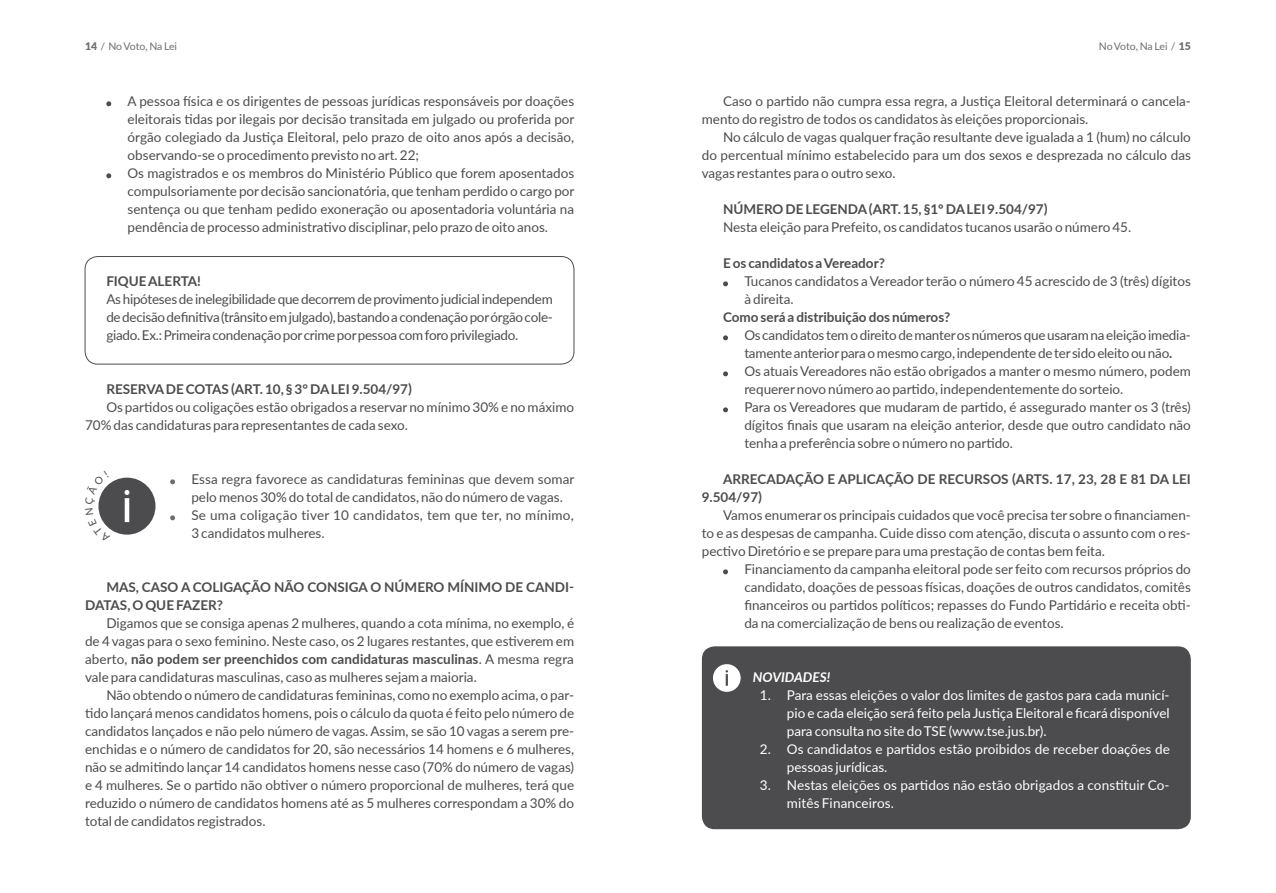
<style>
.page{position:relative;width:1276px;height:893px;background:#fff}
.page>*{position:absolute;margin:0;border:0;box-sizing:border-box;transform-origin:0 0}
.t1{font:13.5px/18px "Lato";color:#4c4c4e}
.t2{font:13.5px/18px "Lato";letter-spacing:.005em;color:#fff}
.t3{font:700 13.5px/18px "Lato";color:#4c4c4e}
.t4{font:italic 700 13.5px "Lato";color:#fff}
.t5{font:10.5px "Lato";letter-spacing:-.015em;color:#6d6e71}
.s1{font-weight:900}
.s2{font-weight:700}
</style>
<div class="page">
<div style="left:702px;top:646px;width:488px;height:183px;background:#4c4c4e;border-radius:13px"></div>
<svg style="left:713px;top:664px;width:27px;height:28px"></svg>
<svg style="left:723px;top:281px;width:5px;height:5px"></svg>
<svg style="left:723px;top:335px;width:5px;height:5px"></svg>
<svg style="left:723px;top:371px;width:5px;height:5px"></svg>
<svg style="left:723px;top:407px;width:5px;height:5px"></svg>
<svg style="left:723px;top:569px;width:5px;height:5px"></svg>
<div style="left:85px;top:256px;width:489px;height:108px;border:1px solid #4c4c4e;border-radius:13px"></div>
<svg style="left:106px;top:101px;width:5px;height:5px"></svg>
<svg style="left:106px;top:173px;width:5px;height:5px"></svg>
<svg style="left:170px;top:479px;width:5px;height:5px"></svg>
<svg style="left:170px;top:515px;width:5px;height:5px"></svg>
<svg style="left:98px;top:477px;width:57px;height:58px"></svg>
<p class="t5" style="left:85px;top:39px;width:94px"><span class="s1">14</span> / No Voto, Na Lei</p>
<p class="t5" style="left:1099px;top:39px;width:94px">No Voto, Na Lei / <span class="s1">15</span></p>
<p class="t1" style="left:128px;top:92px;width:448px">A pessoa física e os dirigentes de pessoas jurídicas responsáveis por doações eleitorais tidas por ilegais por decisão transitada em julgado ou proferida por órgão colegiado da Justiça Eleitoral, pelo prazo de oito anos após a decisão, observando-se o procedimento previsto no art. 22;<br>Os magistrados e os membros do Ministério Público que forem aposentados compulsoriamente por decisão sancionatória, que tenham perdido o cargo por sentença ou que tenham pedido exoneração ou aposentadoria voluntária na pendência de processo administrativo disciplinar, pelo prazo de oito anos.</p>
<p class="t3" style="left:106px;top:272px;width:96px">FIQUE ALERTA!</p>
<p class="t1" style="left:106px;top:290px;width:448px;text-align:justify">As hipóteses de inelegibilidade que decorrem de provimento judicial independem de decisão definitiva (trânsito em julgado), bastando a condenação por órgão cole&shy;giado. Ex.: Primeira condenação por crime por pessoa com foro privilegiado.</p>
<p class="t3" style="left:106px;top:380px;width:307px">RESERVA DE COTAS (ART. 10, § 3° DA LEI 9.504/97)</p>
<p class="t1" style="left:85px;top:398px;width:490px;text-indent:21px">Os partidos ou coligações estão obrigados a reservar no mínimo 30% e no máximo<br>70% das candidaturas para representantes de cada sexo.</p>
<p class="t1" style="left:191px;top:470px;width:384px">Essa regra favorece as candidaturas femininas que devem somar pelo menos 30% do total de candidatos, não do número de vagas.<br>Se uma coligação tiver 10 candidatos, tem que ter, no mínimo, 3 candidatos mulheres.</p>
<p class="t3" style="left:85px;top:578px;width:490px;text-indent:21px">MAS, CASO A COLIGAÇÃO NÃO CONSIGA O NÚMERO MÍNIMO DE CANDI-<br>DATAS, O QUE FAZER?</p>
<p class="t1" style="left:85px;top:614px;width:490px;text-align:justify;text-indent:21px">Digamos que se consiga apenas 2 mulheres, quando a cota mínima, no exemplo, é de 4 vagas para o sexo feminino. Neste caso, os 2 lugares restantes, que estiverem em aberto, <span class="s2">não podem ser preenchidos com candidaturas masculinas</span>. A mesma regra vale para candidaturas masculinas, caso as mulheres sejam a maioria.</p>
<p class="t1" style="left:85px;top:686px;width:490px;text-align:justify;text-indent:21px">Não obtendo o número de candidaturas femininas, como no exemplo acima, o par&shy;tido lançará menos candidatos homens, pois o cálculo da quota é feito pelo número de candidatos lançados e não pelo número de vagas. Assim, se são 10 vagas a serem pre&shy;enchidas e o número de candidatos for 20, são necessários 14 homens e 6 mulheres, não se admitindo lançar 14 candidatos homens nesse caso (70% do número de vagas) e 4 mulheres. Se o partido não obtiver o número proporcional de mulheres, terá que reduzido o número de candidatos homens até as 5 mulheres correspondam a 30% do total de candidatos registrados.</p>
<p class="t1" style="left:702px;top:92px;width:490px;text-indent:21px">Caso o partido não cumpra essa regra, a Justiça Eleitoral determinará o cancela&shy;mento do registro de todos os candidatos às eleições proporcionais.</p>
<p class="t1" style="left:702px;top:128px;width:491px;text-align:justify;text-indent:21px">No cálculo de vagas qualquer fração resultante deve igualada a 1 (hum) no cálculo do percentual mínimo estabelecido para um dos sexos e desprezada no cálculo das vagas restantes para o outro sexo.</p>
<p class="t3" style="left:723px;top:200px;width:326px">NÚMERO DE LEGENDA (ART. 15, §1º DA LEI 9.504/97)</p>
<p class="t1" style="left:723px;top:218px;width:410px">Nesta eleição para Prefeito, os candidatos tucanos usarão o número 45.</p>
<p class="t3" style="left:723px;top:254px;width:163px">E os candidatos a Vereador?</p>
<p class="t1" style="left:744px;top:272px;width:448px">Tucanos candidatos a Vereador terão o número 45 acrescido de 3 (três) dígitos à direita.</p>
<p class="t3" style="left:723px;top:308px;width:229px">Como será a distribuição dos números?</p>
<p class="t1" style="left:744px;top:326px;width:448px">Os candidatos tem o direito de manter os números que usaram na eleição imedia&shy;tamente anterior para o mesmo cargo, independente de ter sido eleito ou não<span class="s2">.<br></span>Os atuais Vereadores não estão obrigados a manter o mesmo número, podem requerer novo número ao partido, independentemente do sorteio.<br>Para os Vereadores que mudaram de partido, é assegurado manter os 3 (três) dígitos finais que usaram na eleição anterior, desde que outro candidato não tenha a preferência sobre o número no partido.</p>
<p class="t3" style="left:702px;top:470px;width:490px;text-indent:21px">ARRECADAÇÃO E APLICAÇÃO DE RECURSOS (ARTS. 17, 23, 28 E 81 DA LEI<br>9.504/97)</p>
<p class="t1" style="left:702px;top:506px;width:490px;text-align:justify;text-indent:21px">Vamos enumerar os principais cuidados que você precisa ter sobre o financiamen&shy;to e as despesas de campanha. Cuide disso com atenção, discuta o assunto com o res&shy;pectivo Diretório e se prepare para uma prestação de contas bem feita.</p>
<p class="t1" style="left:744px;top:560px;width:448px;text-align:justify">Financiamento da campanha eleitoral pode ser feito com recursos próprios do candidato, doações de pessoas físicas, doações de outros candidatos, comitês financeiros ou partidos políticos; repasses do Fundo Partidário e receita obti&shy;da na comercialização de bens ou realização de eventos.</p>
<p class="t4" style="left:753px;top:667px;width:79px">NOVIDADES!</p>
<p class="t2" style="left:787px;top:686px;width:384px;text-align:justify;text-indent:-27px">1. Para essas eleições o valor dos limites de gastos para cada municí&shy;pio e cada eleição será feito pela Justiça Eleitoral e ficará disponível para consulta no site do TSE (www.tse.jus.br).</p>
<p class="t2" style="left:787px;top:740px;width:384px;text-indent:-27px">2. Os candidatos e partidos estão proibidos de receber doações de pessoas jurídicas.</p>
<p class="t2" style="left:787px;top:776px;width:384px;text-indent:-27px">3. Nestas eleições os partidos não estão obrigados a constituir Co&shy;mitês Financeiros.</p>
</div>
